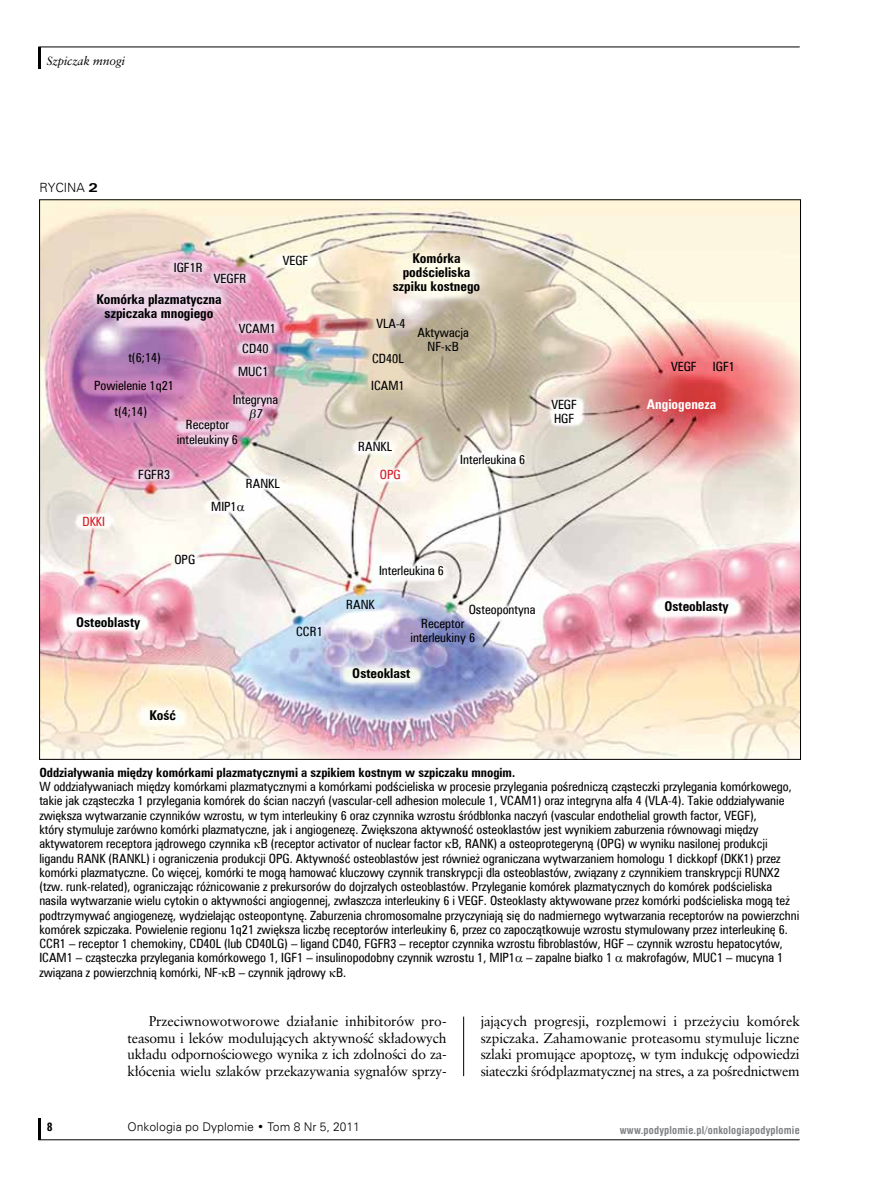
<style>
.page{position:relative;width:872px;height:1191px;background:#fff}
.page>*{position:absolute;margin:0;border:0;box-sizing:border-box;transform-origin:0 0}
.t1{font:14.1px/16.6px "Class Garmnd EU";letter-spacing:-.02em;color:#000;text-align:justify}
.t2{font:700 13.5px/14.2px "Zurich Cn EU";color:#000;text-align:center}
.t3{font:700 13.5px "Zurich Cn EU";color:#fff}
.t4{font:12.75px/14.2px "Zurich Cn EU";color:#000}
.t5{font:700 12.75px "Zurich Cn EU";color:#000}
.t6{font:12.75px "Zurich Lt EU";color:#000}
.t7{font:12.75px "Zurich Cn EU";color:#d71920}
.t8{font:italic 12.75px "Zurich Cn EU";color:#000}
.t9{font:12px "Zurich Lt EU";color:#000}
.t10{font:italic 12px "Class Garmnd EU";color:#000}
.t11{font:700 12px "Zurich Cn EU";color:#000}
.t12{font:700 10.5px "Swis 721 Cn EU";letter-spacing:.02em;color:#808285}
.s1{font-family:"Zurich Ex EU";font-weight:700}
</style>
<div class="page">
<hr style="left:38px;top:47px;width:2px;height:21px;background:#000">
<hr style="left:38px;top:1118px;width:2px;height:21px;background:#000">
<hr style="left:38px;top:1139px;width:761px;height:1px;background:#000">
<hr style="left:38px;top:47px;width:761px;height:1px;background:#000">
<hr style="left:463px;top:1016px;width:1px;height:60px;background:#000">
<img style="left:41px;top:201px;width:757px;height:556px">
<svg style="left:249px;top:409px;width:8px;height:12px"></svg>
<svg style="left:445px;top:345px;width:7px;height:6px"></svg>
<svg style="left:237px;top:505px;width:7px;height:6px"></svg>
<p class="t10" style="left:47px;top:53px;width:80px">Szpiczak mnogi</p>
<p class="t6" style="left:39px;top:180px;width:60px">RYCINA <span class="s1">2</span></p>
<p class="t4" style="left:174px;top:260px;width:30px">IGF1R</p>
<p class="t4" style="left:214px;top:271px;width:34px">VEGFR</p>
<p class="t2" style="left:96px;top:292px;width:127px">Komórka plazmatyczna szpiczaka mnogiego</p>
<p class="t4" style="left:128px;top:350px;width:34px">t(6;14)</p>
<p class="t4" style="left:94px;top:378px;width:81px">Powielenie 1q21</p>
<p class="t4" style="left:239px;top:318px;width:39px;line-height:20.5px">VCAM1<br>CD40</p>
<p class="t4" style="left:238px;top:364px;width:32px">MUC1</p>
<p class="t4" style="left:283px;top:253px;width:27px">VEGF</p>
<p class="t2" style="left:393px;top:251px;width:89px">Komórka podścieliska szpiku kostnego</p>
<p class="t4" style="left:417px;top:325px;width:53px;text-align:center">Aktywacja<br>NF- B</p>
<p class="t4" style="left:376px;top:316px;width:31px">VLA-4</p>
<p class="t4" style="left:371px;top:344px;width:35px;line-height:27.8px">CD40L<br>ICAM1</p>
<p class="t7" style="left:83px;top:514px;width:24px">DKKI</p>
<p class="t4" style="left:114px;top:404px;width:34px">t(4;14)</p>
<p class="t4" style="left:233px;top:392px;width:47px">Integryna</p>
<p class="t8" style="left:256px;top:406px;width:10px">7</p>
<p class="t4" style="left:177px;top:418px;width:63px;text-align:center">Receptor inteleukiny 6</p>
<p class="t4" style="left:138px;top:467px;width:33px">FGFR3</p>
<p class="t4" style="left:211px;top:499px;width:27px">MIP1</p>
<p class="t4" style="left:246px;top:476px;width:35px">RANKL</p>
<p class="t4" style="left:174px;top:553px;width:22px">OPG</p>
<p class="t2" style="left:76px;top:615px;width:65px">Osteoblasty</p>
<p class="t4" style="left:296px;top:624px;width:28px">CCR1</p>
<p class="t2" style="left:149px;top:707px;width:28px">Kość</p>
<p class="t4" style="left:358px;top:439px;width:35px">RANKL</p>
<p class="t7" style="left:380px;top:466px;width:22px">OPG</p>
<p class="t4" style="left:460px;top:452px;width:66px">Interleukina 6</p>
<p class="t4" style="left:379px;top:564px;width:66px">Interleukina 6</p>
<p class="t4" style="left:346px;top:597px;width:30px">RANK</p>
<p class="t4" style="left:468px;top:602px;width:68px">Osteopontyna</p>
<p class="t4" style="left:410px;top:616px;width:66px;text-align:center">Receptor interleukiny 6</p>
<p class="t2" style="left:352px;top:666px;width:59px">Osteoklast</p>
<p class="t4" style="left:551px;top:397px;width:27px">VEGF<br>HGF</p>
<p class="t4" style="left:671px;top:359px;width:27px">VEGF</p>
<p class="t4" style="left:713px;top:359px;width:24px">IGF1</p>
<p class="t3" style="left:647px;top:396px;width:71px">Angiogeneza</p>
<p class="t2" style="left:664px;top:599px;width:65px">Osteoblasty</p>
<p class="t5" style="left:39px;top:764px;width:477px">Oddziaływania między komórkami plazmatycznymi a szpikiem kostnym w szpiczaku mnogim.</p>
<p class="t4" style="left:39px;top:779px;width:761px">W oddziaływaniach między komórkami plazmatycznymi a komórkami podścieliska w procesie przylegania pośredniczą cząsteczki przylegania komórkowego, takie jak cząsteczka 1 przylegania komórek do ścian naczyń (vascular-cell adhesion molecule 1, VCAM1) oraz integryna alfa 4 (VLA-4). Takie oddziaływanie zwiększa wytwarzanie czynników wzrostu, w tym interleukiny 6 oraz czynnika wzrostu śródbłonka naczyń (vascular endothelial growth factor, VEGF),<br>który stymuluje zarówno komórki plazmatyczne, jak i angiogenezę. Zwiększona aktywność osteoklastów jest wynikiem zaburzenia równowagi między aktywatorem receptora jądrowego czynnika B (receptor activator of nuclear factor B, RANK) a osteoprotegeryną (OPG) w wyniku nasilonej produkcji ligandu RANK (RANKL) i ograniczenia produkcji OPG. Aktywność osteoblastów jest również ograniczana wytwarzaniem homologu 1 dickkopf (DKK1) przez komórki plazmatyczne. Co więcej, komórki te mogą hamować kluczowy czynnik transkrypcji dla osteoblastów, związany z czynnikiem transkrypcji RUNX2 (tzw. runk-related), ograniczając różnicowanie z prekursorów do dojrzałych osteoblastów. Przyleganie komórek plazmatycznych do komórek podścieliska nasila wytwarzanie wielu cytokin o aktywności angiogennej, zwłaszcza interleukiny 6 i VEGF. Osteoklasty aktywowane przez komórki podścieliska mogą też podtrzymywać angiogenezę, wydzielając osteopontynę. Zaburzenia chromosomalne przyczyniają się do nadmiernego wytwarzania receptorów na powierzchni komórek szpiczaka. Powielenie regionu 1q21 zwiększa liczbę receptorów interleukiny 6, przez co zapoczątkowuje wzrostu stymulowany przez interleukinę 6.<br>CCR1 – receptor 1 chemokiny, CD40L (lub CD40LG) – ligand CD40, FGFR3 – receptor czynnika wzrostu fibroblastów, HGF – czynnik wzrostu hepatocytów, ICAM1 – cząsteczka przylegania komórkowego 1, IGF1 – insulinopodobny czynnik wzrostu 1, MIP1 – zapalne białko 1 makrofagów, MUC1 – mucyna 1 związana z powierzchnią komórki, NF- B – czynnik jądrowy B.</p>
<p class="t11" style="left:47px;top:1119px;width:7px">8</p>
<p class="t1" style="left:128px;top:1012px;width:320px;text-indent:21px">Przeciwnowotworowe działanie inhibitorów pro&shy;teasomu i leków modulujących aktywność składowych układu odpornościowego wynika z ich zdolności do za&shy;kłócenia wielu szlaków przekazywania sygnałów sprzy-</p>
<p class="t1" style="left:480px;top:1012px;width:321px">jających progresji, rozplemowi i przeżyciu komórek szpiczaka. Zahamowanie proteasomu stymuluje liczne szlaki promujące apoptozę, w tym indukcję odpowiedzi siateczki śródplazmatycznej na stres, a za pośrednictwem</p>
<p class="t9" style="left:128px;top:1119px;width:233px">Onkologia po Dyplomie • Tom 8 Nr 5, 2011</p>
<p class="t12" style="left:620px;top:1123px;width:181px">www.podyplomie.pl/onkologiapodyplomie</p>
</div>
